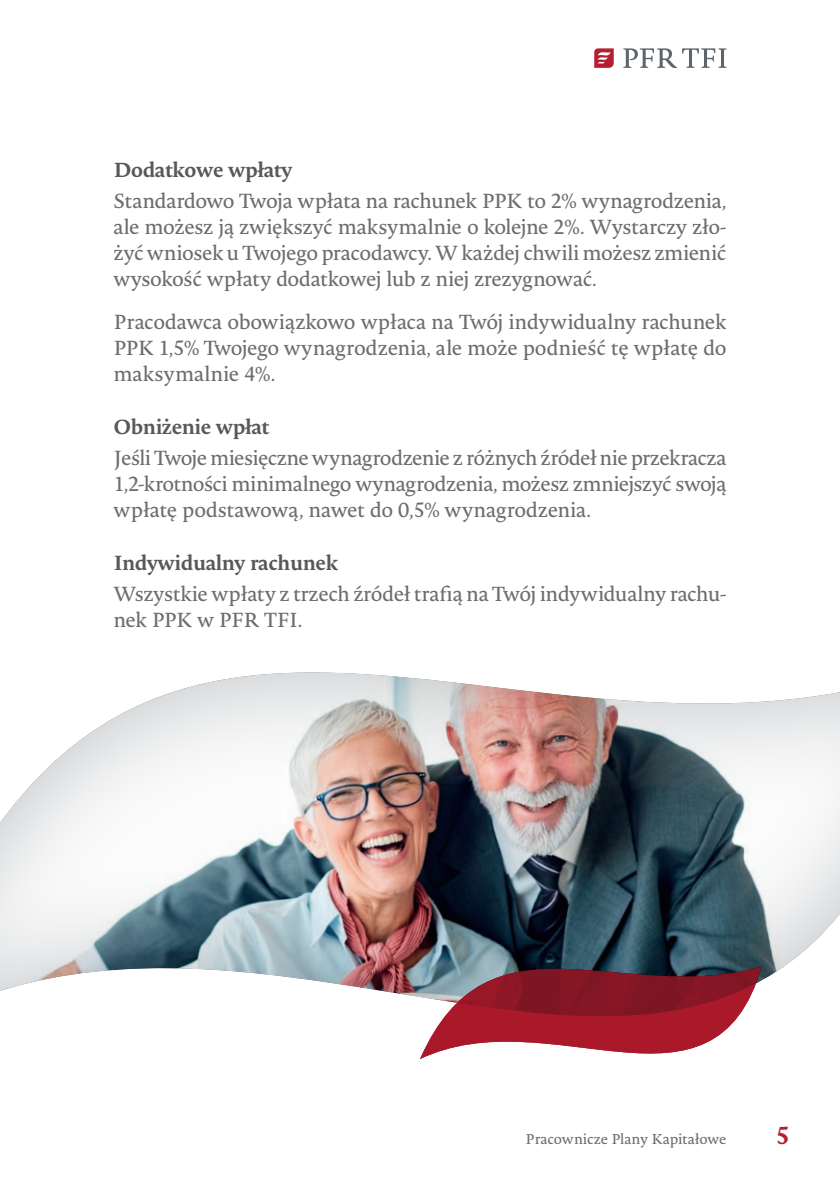
<style>
.page{position:relative;width:840px;height:1191px;background:#fff}
.page>*{position:absolute;margin:0;border:0;box-sizing:border-box;transform-origin:0 0}
.t1{font:700 24px "Novel Pro";color:#b41f32}
.t2{font:20px/26px "Novel Pro";letter-spacing:-.02em;color:#6c6d70;text-align:justify}
.t3{font:700 20px "Novel Pro";letter-spacing:-.025em;color:#57585a}
.t4{font:14px "Novel Pro";letter-spacing:-.015em;color:#6c6d70}
</style>
<div class="page">
<svg style="left:594px;top:48px;width:19px;height:20px"></svg>
<svg style="left:623px;top:48px;width:103px;height:20px"></svg>
<div style="left:0;top:660px;width:839px;height:380px;background:#788187;opacity:.5"></div>
<svg style="left:420px;top:964px;width:341px;height:95px"></svg>
<p class="t3" style="left:113px;top:154px;width:180px">Dodatkowe wpłaty</p>
<p class="t2" style="left:113px;top:187px;width:614px">Standardowo Twoja wpłata na rachunek PPK to 2% wynagrodzenia, ale możesz ją zwiększyć maksymalnie o kolejne 2%. Wystarczy zło&shy;żyć wniosek u Twojego pracodawcy. W każdej chwili możesz zmienić wysokość wpłaty dodatkowej lub z niej zrezygnować.</p>
<p class="t2" style="left:113px;top:308px;width:614px">Pracodawca obowiązkowo wpłaca na Twój indywidualny rachunek PPK 1,5% Twojego wynagrodzenia, ale może podnieść tę wpłatę do maksymalnie 4%.</p>
<p class="t3" style="left:113px;top:411px;width:158px">Obniżenie wpłat</p>
<p class="t2" style="left:113px;top:444px;width:614px">Jeśli Twoje miesięczne wynagrodzenie z różnych źródeł nie przekracza 1,2-krotności minimalnego wynagrodzenia, możesz zmniejszyć swoją wpłatę podstawową, nawet do 0,5% wynagrodzenia.</p>
<p class="t3" style="left:113px;top:547px;width:226px">Indywidualny rachunek</p>
<p class="t2" style="left:113px;top:580px;width:614px">Wszystkie wpłaty z trzech źródeł trafią na Twój indywidualny rachu&shy;nek PPK w PFR TFI.</p>
<p class="t4" style="left:525px;top:1128px;width:202px">Pracownicze Plany Kapitałowe</p>
<p class="t1" style="left:776px;top:1116px;width:15px">5</p>
</div>
